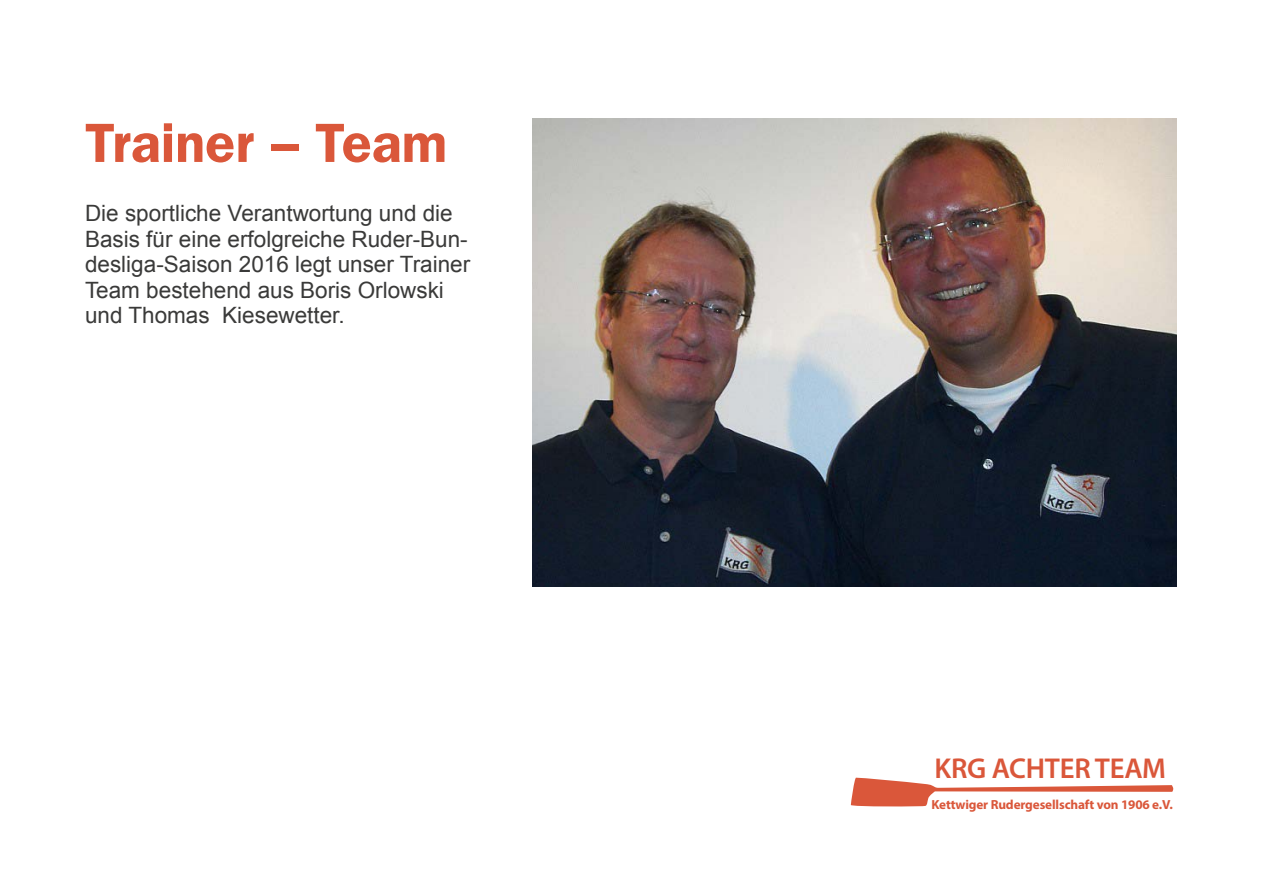
<style>
.page{position:relative;width:1263px;height:893px;background:#fff}
.page>*{position:absolute;margin:0;border:0;box-sizing:border-box;transform-origin:0 0}
.t1{font:600 55.5px "Franklin Gothic";color:#da573a}
.t2{font:600 28.8px "Myriad Pro";letter-spacing:-.01em;color:#da573a}
.t3{font:22.5px/25.5px "Arial";color:#3a3a39}
.t4{font:700 13.2px "Myriad Pro";letter-spacing:-.01em;color:#da573a}
</style>
<div class="page">
<img style="left:532px;top:119px;width:645px;height:467px">
<svg style="left:851px;top:777px;width:323px;height:30px"></svg>
<h1 class="t1" style="left:85px;top:110px;width:364px">Trainer – Team</h1>
<p class="t3" style="left:85px;top:201px;width:387px">Die sportliche Verantwortung und die Basis für eine erfolgreiche Ruder-Bun&shy;desliga-Saison 2016 legt unser Trainer Team bestehend aus Boris Orlowski und Thomas Kiesewetter.</p>
<p class="t2" style="left:935px;top:750px;width:233px">KRG ACHTER TEAM</p>
<p class="t4" style="left:931px;top:795px;width:243px">Kettwiger Rudergesellschaft von 1906 e.V.</p>
</div>
